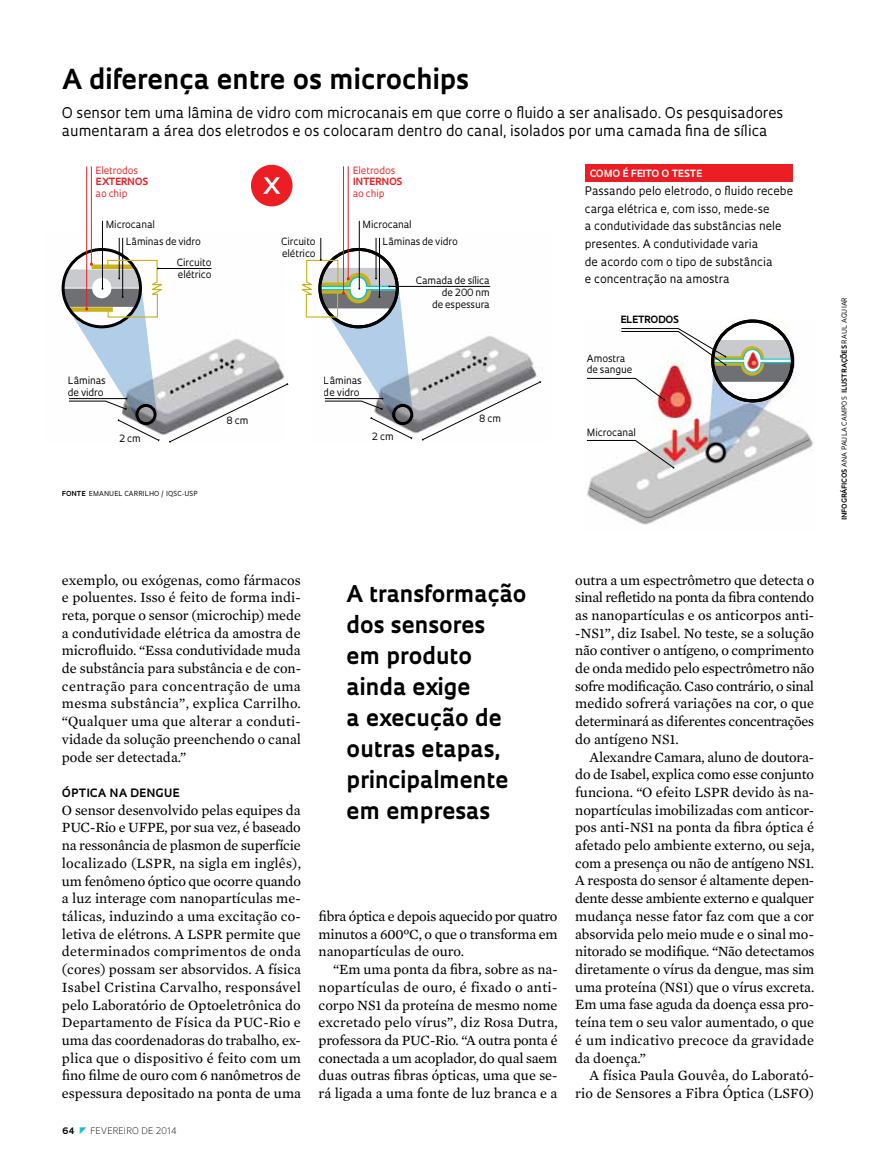
<style>
.page{position:relative;width:885px;height:1169px;background:#fff}
.page>*{position:absolute;margin:0;border:0;box-sizing:border-box;transform-origin:0 0}
.t1{font:700 26.85px "Oculum";color:#000}
.t2{font:700 22.5px/31px "Oculum";color:#000}
.t3{font:14.4px/17.7px "Mercury Text G2";color:#000;text-align:justify}
.t4{font:14.4px/18.3px "Oculum";color:#000}
.t5{font:11.4px/17.7px "Oculum";color:#000}
.t6{font:700 11.25px "Oculum";letter-spacing:.035em;color:#000}
.t7{font:9.75px/11.7px "Oculum";letter-spacing:-.01em;color:#000}
.t8{font:9.75px "Oculum";color:#ed1d24}
.t9{font:700 9.75px "Oculum";letter-spacing:.01em;color:#fff}
.t10{font:700 9.75px "Oculum";letter-spacing:-.005em;color:#ed1d24}
.t11{font:700 9.75px "Oculum";letter-spacing:-.01em;color:#000}
.t12{font:300 8.7px "Oculum";letter-spacing:.015em;color:#000}
.t13{font:700 8.7px "Oculum";color:#000}
.t14{font:6.75px "Oculum";letter-spacing:.015em;color:#000}
.s1{font-weight:700}
</style>
<div class="page">
<img style="left:320px;top:230px;width:222px;height:210px">
<img style="left:61px;top:230px;width:69px;height:69px">
<img style="left:632px;top:320px;width:181px;height:205px">
<div style="left:585px;top:164px;width:208px;height:17px;background:#ed1d24"></div>
<svg style="left:422px;top:380px;width:119px;height:61px"></svg>
<hr style="left:91px;top:166px;width:1px;height:98px;background:#ed1d24">
<hr style="left:86px;top:166px;width:1px;height:143px;background:#ed1d24">
<hr style="left:102px;top:221px;width:1px;height:68px;background:#000">
<svg style="left:251px;top:165px;width:42px;height:41px"></svg>
<hr style="left:348px;top:166px;width:1px;height:113px;background:#ed1d24">
<hr style="left:343px;top:166px;width:1px;height:127px;background:#ed1d24">
<hr style="left:359px;top:221px;width:1px;height:68px;background:#000">
<svg style="left:713px;top:321px;width:79px;height:80px"></svg>
<svg style="left:586px;top:438px;width:224px;height:81px"></svg>
<svg style="left:586px;top:328px;width:207px;height:73px"></svg>
<hr style="left:389px;top:286px;width:101px;height:1px;background:#000">
<hr style="left:119px;top:238px;width:1px;height:40px;background:#000">
<hr style="left:122px;top:238px;width:1px;height:59px;background:#000">
<svg style="left:63px;top:259px;width:226px;height:184px"></svg>
<svg style="left:301px;top:238px;width:112px;height:201px"></svg>
<h1 class="t1" style="left:62px;top:60px;width:408px">A diferença entre os microchips</h1>
<p class="t4" style="left:62px;top:102px;width:723px">O sensor tem uma lâmina de vidro com microcanais em que corre o fluido a ser analisado. Os pesquisadores aumentaram a área dos eletrodos e os colocaram dentro do canal, isolados por uma camada fina de sílica</p>
<p class="t8" style="left:96px;top:164px;width:44px">Eletrodos</p>
<p class="t10" style="left:96px;top:175px;width:53px">externos</p>
<p class="t8" style="left:96px;top:187px;width:33px">ao chip</p>
<p class="t8" style="left:353px;top:164px;width:44px">Eletrodos</p>
<p class="t10" style="left:353px;top:175px;width:50px">internos</p>
<p class="t8" style="left:353px;top:187px;width:33px">ao chip</p>
<p class="t7" style="left:106px;top:218px;width:51px">M icrocanal</p>
<p class="t7" style="left:177px;top:231px;width:36px;line-height:21.1px;text-indent:-51px">Lâminas de vidro<br>Circuito</p>
<p class="t7" style="left:178px;top:268px;width:35px">elétrico</p>
<p class="t7" style="left:281px;top:235px;width:36px">Circuito elétrico</p>
<p class="t7" style="left:383px;top:215px;width:77px;line-height:17.4px;text-indent:-20px">M icrocanal<br>Lâminas de vidro</p>
<p class="t7" style="left:416px;top:274px;width:75px;text-align:right">Camada de sílica de 200 nm<br>de espessura</p>
<p class="t7" style="left:68px;top:374px;width:39px">Lâminas de vidro</p>
<p class="t7" style="left:324px;top:374px;width:39px">Lâminas de vidro</p>
<p class="t7" style="left:226px;top:414px;width:24px">8 cm</p>
<p class="t7" style="left:479px;top:412px;width:24px">8 cm</p>
<p class="t7" style="left:119px;top:432px;width:23px">2 cm</p>
<p class="t7" style="left:372px;top:430px;width:23px">2 cm</p>
<p class="t14" style="left:62px;top:489px;width:137px"><span class="s1">Fonte</span> Eman uel Carrilho / IQSC-USP</p>
<p class="t9" style="left:590px;top:167px;width:113px">como é feito o teste</p>
<p class="t5" style="left:585px;top:181px;width:210px">Passando pelo eletrodo, o fluido recebe carga elétrica e, com isso, mede-se<br>a condutividade das substâncias nele presentes. A condutividade varia<br>de acordo com o tipo de substância<br>e concentração na amostra</p>
<p class="t11" style="left:621px;top:312px;width:59px">Eletrodos</p>
<p class="t7" style="left:587px;top:352px;width:47px">Amostra de sangue</p>
<p class="t7" style="left:587px;top:426px;width:51px">M icrocanal</p>
<p class="t3" style="left:62px;top:570px;width:241px">exemplo, ou exógenas, como fármacos e poluentes. Isso é feito de forma indi&shy;reta, porque o sensor (microchip) mede a condutividade elétrica da amostra de microfluido. “Essa condutividade muda de substância para substância e de con&shy;centração para concentração de uma mesma substância”, explica Carrilho. “Qualquer uma que alterar a conduti&shy;vidade da solução preenchendo o canal pode ser detectada.”</p>
<p class="t6" style="left:62px;top:785px;width:118px">Óptica na dengue</p>
<p class="t3" style="left:62px;top:800px;width:241px">O sensor desenvolvido pelas equipes da PUC-Rio e UFPE, por sua vez, é baseado na ressonância de plasmon de superfície localizado (LSPR, na sigla em inglês), um fenômeno óptico que ocorre quando a luz interage com nanopartículas me&shy;tálicas, induzindo a uma excitação co&shy;letiva de elétrons. A LSPR permite que determinados comprimentos de onda (cores) possam ser absorvidos. A física Isabel Cristina Carvalho, responsável pelo Laboratório de Optoeletrônica do Departamento de Física da PUC-Rio e uma das coordenadoras do trabalho, ex&shy;plica que o dispositivo é feito com um fino filme de ouro com 6 nanômetros de espessura depositado na ponta de uma</p>
<p class="t13" style="left:62px;top:1124px;width:14px">64</p>
<p class="t12" style="left:90px;top:1124px;width:88px">FEVEREIRO DE 2014</p>
<h2 class="t2" style="left:346px;top:577px;width:181px">A transformação dos sensores<br>em produto ainda exige<br>a execução de outras etapas, principalmente em empresas</h2>
<p class="t3" style="left:319px;top:906px;width:241px">fibra óptica e depois aquecido por quatro minutos a 600ºC, o que o transforma em nanopartículas de ouro.</p>
<p class="t3" style="left:319px;top:959px;width:241px;text-indent:14px">“Em uma ponta da fibra, sobre as na&shy;nopartículas de ouro, é fixado o anti&shy;corpo NS1 da proteína de mesmo nome excretado pelo vírus”, diz Rosa Dutra, professora da PUC-Rio. “A outra ponta é conectada a um acoplador, do qual saem duas outras fibras ópticas, uma que se&shy;rá ligada a uma fonte de luz branca e a</p>
<p class="t3" style="left:575px;top:570px;width:241px">outra a um espectrômetro que detecta o sinal refletido na ponta da fibra contendo as nanopartículas e os anticorpos anti--NS1”, diz Isabel. No teste, se a solução não contiver o antígeno, o comprimento de onda medido pelo espectrômetro não sofre modificação. Caso contrário, o sinal medido sofrerá variações na cor, o que determinará as diferentes concentrações do antígeno NS1.</p>
<p class="t3" style="left:575px;top:747px;width:241px;text-indent:14px">Alexandre Camara, aluno de doutora&shy;do de Isabel, explica como esse conjunto funciona. “O efeito LSPR devido às na&shy;nopartículas imobilizadas com anticor&shy;pos anti-NS1 na ponta da fibra óptica é afetado pelo ambiente externo, ou seja, com a presença ou não de antígeno NS1.<br>A resposta do sensor é altamente depen&shy;dente desse ambiente externo e qualquer mudança nesse fator faz com que a cor absorvida pelo meio mude e o sinal mo&shy;nitorado se modifique. “Não detectamos diretamente o vírus da dengue, mas sim uma proteína (NS1) que o vírus excreta.<br>Em uma fase aguda da doença essa pro&shy;teína tem o seu valor aumentado, o que é um indicativo precoce da gravidade da doença.”</p>
<p class="t3" style="left:575px;top:1065px;width:240px;text-align:right">A física Paula Gouvêa, do Laborató&shy;rio de Sensores a Fibra Óptica (LSFO)</p>
<p class="t14" style="left:840px;top:520px;width:225px;rotate:-90deg"><span class="s1">infográficos</span> ana paula campos <span class="s1">ilustrações</span> raul aguiar</p>
</div>
